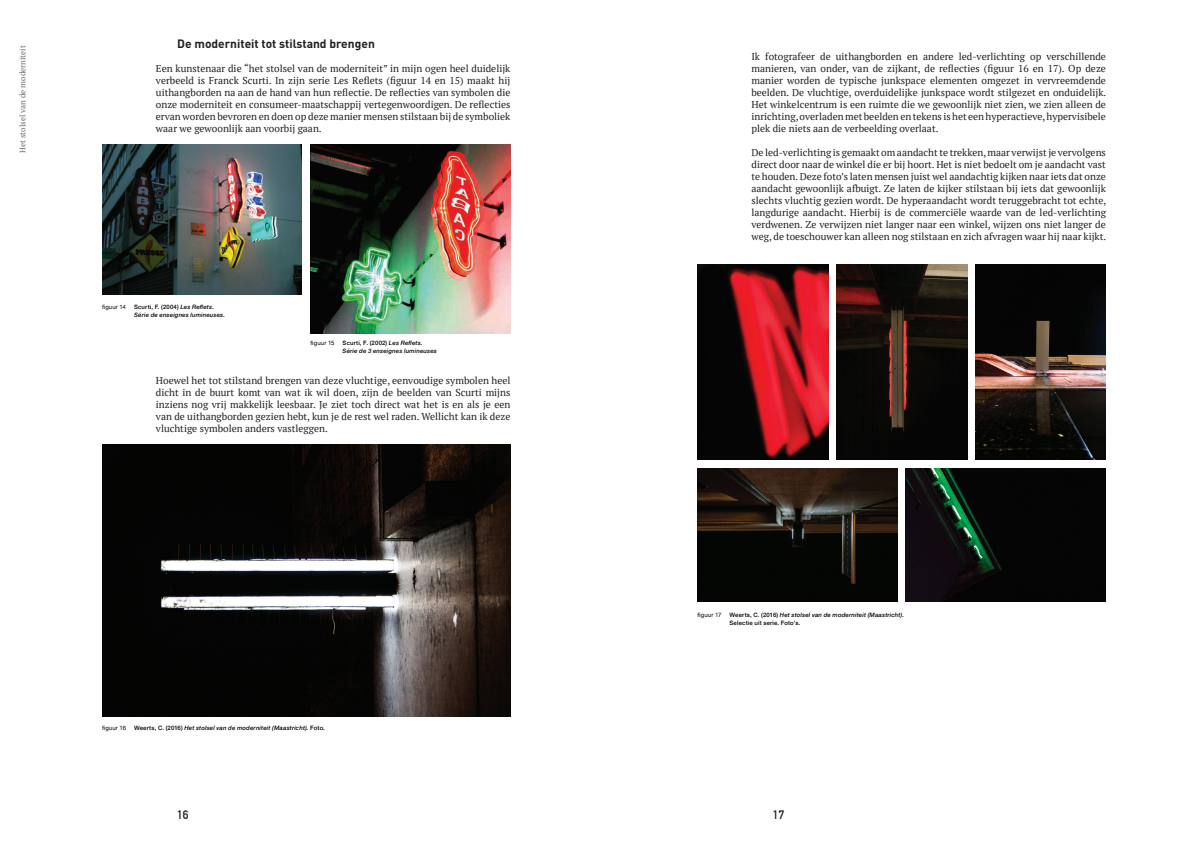
<style>
.page{position:relative;width:1191px;height:842px;background:#fff}
.page>*{position:absolute;margin:0;border:0;box-sizing:border-box;transform-origin:0 0}
.t1{font:700 12px "DIN";color:#231f20}
.t2{font:700 12px "DIN Alternate";color:#231f20}
.t3{font:10px/12px "PT Serif";color:#231f20;text-align:justify}
.t4{font:8px "PT Serif";color:#6c6d70}
.Paragraph_Style_1{font:italic 500 6px "Helvetica Neue";letter-spacing:.03em;color:#000}
.Paragraph_Style_1-2{font:500 6px "Helvetica Neue";letter-spacing:.025em;color:#000}
.Paragraph_Style_1-3{font:6px "Helvetica Neue";letter-spacing:.025em;color:#000}
.s1{font-style:italic}
.s2{font-style:normal}
</style>
<div class="page">
<img style="left:697px;top:264px;width:131px;height:196px">
<img style="left:836px;top:264px;width:131px;height:196px">
<img style="left:697px;top:468px;width:200px;height:133px">
<img style="left:975px;top:264px;width:131px;height:196px">
<img style="left:906px;top:468px;width:200px;height:133px">
<img style="left:102px;top:144px;width:200px;height:150px">
<img style="left:311px;top:144px;width:199px;height:190px">
<img style="left:102px;top:444px;width:408px;height:272px">
<p class="t1" style="left:177px;top:36px;width:199px">De moderniteit tot stilstand brengen</p>
<p class="t4" style="left:17px;top:153px;width:109px;rotate:-90deg">Het stolsel van de moderniteit</p>
<p class="t3" style="left:751px;top:50px;width:356px">Ik fotografeer de uithangborden en andere led-verlichting op verschillende manieren, van onder, van de zijkant, de reflecties (figuur 16 en 17). Op deze manier worden de typische junkspace elementen omgezet in vervreemdende beelden. De vluchtige, overduidelijke junkspace wordt stilgezet en onduidelijk.<br>Het winkelcentrum is een ruimte die we gewoonlijk niet zien, we zien alleen de inrichting, overladen met beelden en tekens is het een hyperactieve, hypervisibele plek die niets aan de verbeelding overlaat.</p>
<p class="t3" style="left:156px;top:62px;width:356px">Een kunstenaar die “het stolsel van de moderniteit” in mijn ogen heel duidelijk verbeeld is Franck Scurti. In zijn serie Les Reflets (figuur 14 en 15) maakt hij uithangborden na aan de hand van hun reflectie. De reflecties van symbolen die onze moderniteit en consumeer-maatschappij vertegenwoordigen. De reflecties ervan worden bevroren en doen op deze manier mensen stilstaan bij de symboliek waar we gewoonlijk aan voorbij gaan.</p>
<p class="t3" style="left:751px;top:146px;width:356px">De led-verlichting is gemaakt om aandacht te trekken, maar verwijst je vervolgens direct door naar de winkel die er bij hoort. Het is niet bedoelt om je aandacht vast te houden. Deze foto’s laten mensen juist wel aandachtig kijken naar iets dat onze aandacht gewoonlijk afbuigt. Ze laten de kijker stilstaan bij iets dat gewoonlijk slechts vluchtig gezien wordt. De hyperaandacht wordt teruggebracht tot echte, langdurige aandacht. Hierbij is de commerciële waarde van de led-verlichting verdwenen. Ze verwijzen niet langer naar een winkel, wijzen ons niet langer de weg, de toeschouwer kan alleen nog stilstaan en zich afvragen waar hij naar kijkt.</p>
<p class="Paragraph_Style_1-3" style="left:102px;top:302px;width:25px">figuur 14</p>
<p class="Paragraph_Style_1-2" style="left:134px;top:302px;width:81px">Scurti, F. (2004) <span class="s1">Les Reflets.</span></p>
<p class="Paragraph_Style_1" style="left:134px;top:309px;width:93px">Série de enseignes lumineuses.</p>
<p class="Paragraph_Style_1-3" style="left:311px;top:339px;width:25px">figuur 15</p>
<p class="Paragraph_Style_1-2" style="left:343px;top:338px;width:81px">Scurti, F. (2002) <span class="s1">Les Reflets.</span></p>
<p class="Paragraph_Style_1" style="left:343px;top:346px;width:96px">Série de 3 enseignes lumineuses</p>
<p class="t3" style="left:156px;top:374px;width:356px">Hoewel het tot stilstand brengen van deze vluchtige, eenvoudige symbolen heel dicht in de buurt komt van wat ik wil doen, zijn de beelden van Scurti mijns inziens nog vrij makkelijk leesbaar. Je ziet toch direct wat het is en als je een van de uithangborden gezien hebt, kun je de rest wel raden. Wellicht kan ik deze vluchtige symbolen anders vastleggen.</p>
<p class="Paragraph_Style_1-3" style="left:102px;top:723px;width:25px">figuur 16</p>
<p class="Paragraph_Style_1" style="left:134px;top:722px;width:192px"><span class="s2">Weerts, C. (2016)</span> Het stolsel van de moderniteit (Maastricht). <span class="s2">Foto.</span></p>
<p class="Paragraph_Style_1-3" style="left:697px;top:611px;width:25px">figuur 17</p>
<p class="Paragraph_Style_1" style="left:729px;top:610px;width:176px"><span class="s2">Weerts, C. (2016)</span> Het stolsel van de moderniteit (Maastricht).</p>
<p class="Paragraph_Style_1-2" style="left:729px;top:618px;width:72px">Selectie uit serie. Foto’s.</p>
<p class="t2" style="left:177px;top:805px;width:13px">16</p>
<p class="t2" style="left:772px;top:805px;width:13px">17</p>
</div>
